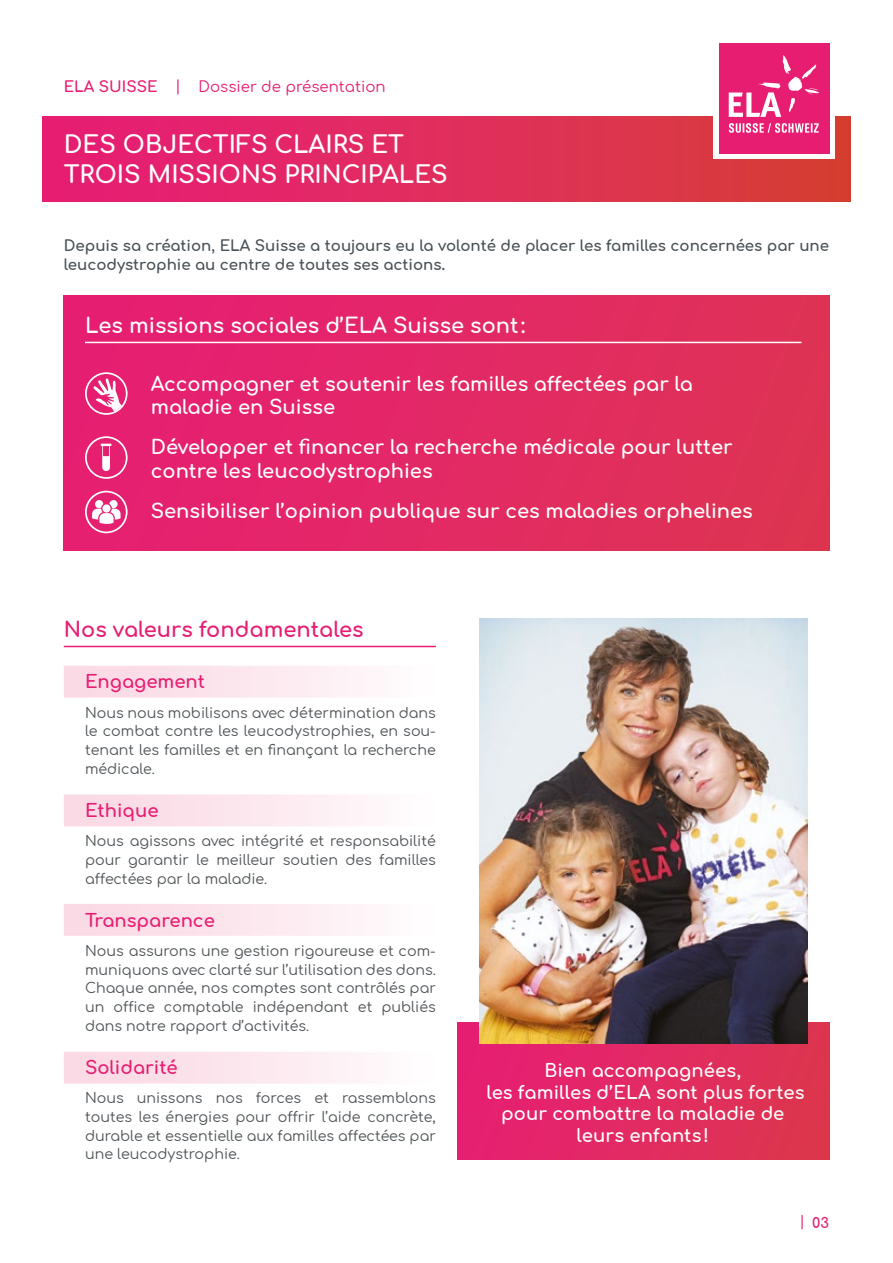
<style>
.page{position:relative;width:893px;height:1263px;background:#fff}
.page>*{position:absolute;margin:0;border:0;box-sizing:border-box;transform-origin:0 0}
.t1{font:700 24px/30px "Comfortaa";color:#fff}
.t2{font:700 21px "Comfortaa";color:#fff}
.t3{font:700 21px "Comfortaa";color:#e71d72}
.t4{font:700 19.5px/23.4px "Comfortaa";color:#fff}
.t5{font:700 18px/21.6px "Comfortaa";color:#fff;text-align:center}
.t6{font:700 18px "Comfortaa";color:#e71d72}
.t7{font:700 15px/18.8px "Comfortaa";color:#485156}
.t8{font:15px "Comfortaa";color:#e71d72}
.t9{font:14.25px/18.8px "Comfortaa";color:#4e5356;text-align:justify}
.t10{font:700 14.25px "Comfortaa";color:#e71d72}
.s1{font-weight:700}
.s2{font-size:16.5px}
.s3{font-weight:400}
</style>
<div class="page">
<div style="left:43px;top:117px;width:807px;height:85px;background:linear-gradient(to right,#e91c7b,#d63e37)"></div>
<div style="left:64px;top:296px;width:765px;height:255px;background:linear-gradient(to right,#e71e75,#de3454)"></div>
<hr style="left:85px;top:342px;width:716px;height:1px;background:#fff">
<div style="left:713px;top:38px;width:121px;height:121px;background:#fff"></div>
<div style="left:719px;top:43px;width:110px;height:111px;background:#e71d72"></div>
<svg style="left:729px;top:55px;width:90px;height:62px"></svg>
<svg style="left:729px;top:123px;width:90px;height:10px"></svg>
<svg style="left:85px;top:436px;width:43px;height:43px;background:#ea4c8d"></svg>
<svg style="left:85px;top:491px;width:43px;height:42px"></svg>
<svg style="left:85px;top:372px;width:43px;height:43px"></svg>
<div style="left:64px;top:666px;width:372px;height:32px;background:linear-gradient(to right,#fad6e1,#fffcfd)"></div>
<div style="left:64px;top:794px;width:372px;height:32px;background:linear-gradient(to right,#fad6e1,#fffcfd)"></div>
<div style="left:64px;top:904px;width:372px;height:32px;background:linear-gradient(to right,#fad6e1,#fffcfd)"></div>
<div style="left:64px;top:1052px;width:372px;height:31px;background:linear-gradient(to right,#fad6e1,#fffcfd)"></div>
<hr style="left:64px;top:646px;width:372px;height:1px;background:#e71d72">
<div style="left:458px;top:1023px;width:372px;height:137px;background:linear-gradient(to right,#e71e75,#dc364e)"></div>
<img style="left:479px;top:619px;width:329px;height:425px">
<p class="t8" style="left:64px;top:73px;width:323px"><span class="s1">ELA SUISSE</span> | Dossier de présentation</p>
<h1 class="t1" style="left:64px;top:126px;width:385px">DES OBJECTIFS CLAIRS ET<br>TROIS MISSIONS PRINCIPALES</h1>
<p class="t7" style="left:64px;top:234px;width:767px">Depuis sa création, ELA Suisse a toujours eu la volonté de placer les familles concernées par une leucodystrophie au centre de toutes ses actions<span class="s2">.</span></p>
<h2 class="t2" style="left:85px;top:306px;width:442px">Les missions sociales d’ELA Suisse sont :</h2>
<h3 class="t4" style="left:151px;top:369px;width:544px">Accompagner et soutenir les familles affectées par la maladie en Suisse</h3>
<h3 class="t4" style="left:151px;top:433px;width:583px">Développer et financer la recherche médicale pour lutter contre les leucodystrophies</h3>
<h3 class="t4" style="left:151px;top:497px;width:604px">Sensibiliser l’opinion publique sur ces maladies orphelines</h3>
<h2 class="t3" style="left:64px;top:610px;width:301px">Nos valeurs fondamentales</h2>
<p class="t6" style="left:85px;top:665px;width:122px">Engagement</p>
<p class="t9" style="left:85px;top:701px;width:352px">Nous nous mobilisons avec détermination dans le combat contre les leucodystrophies, en sou&shy;tenant les familles et en finançant la recherche médicale.</p>
<p class="t6" style="left:85px;top:794px;width:75px">Ethique</p>
<p class="t9" style="left:85px;top:830px;width:352px">Nous agissons avec intégrité et responsabilité pour garantir le meilleur soutien des familles affectées par la maladie.</p>
<p class="t6" style="left:85px;top:903px;width:131px">Transparence</p>
<p class="t9" style="left:85px;top:939px;width:352px">Nous assurons une gestion rigoureuse et com&shy;muniquons avec clarté sur l’utilisation des dons.<br>Chaque année, nos comptes sont contrôlés par un office comptable indépendant et publiés dans notre rapport d’activités.</p>
<p class="t6" style="left:85px;top:1051px;width:94px">Solidarité</p>
<p class="t9" style="left:85px;top:1087px;width:352px">Nous unissons nos forces et rassemblons toutes les énergies pour offrir l’aide concrète, durable et essentielle aux familles affectées par une leucodystrophie.</p>
<p class="t5" style="left:486px;top:1057px;width:320px">Bien accompagnées,<br>les familles d’ELA sont plus fortes pour combattre la maladie de leurs enfants!</p>
<p class="t10" style="left:800px;top:1209px;width:31px"><span class="s3">|</span> 03</p>
</div>
